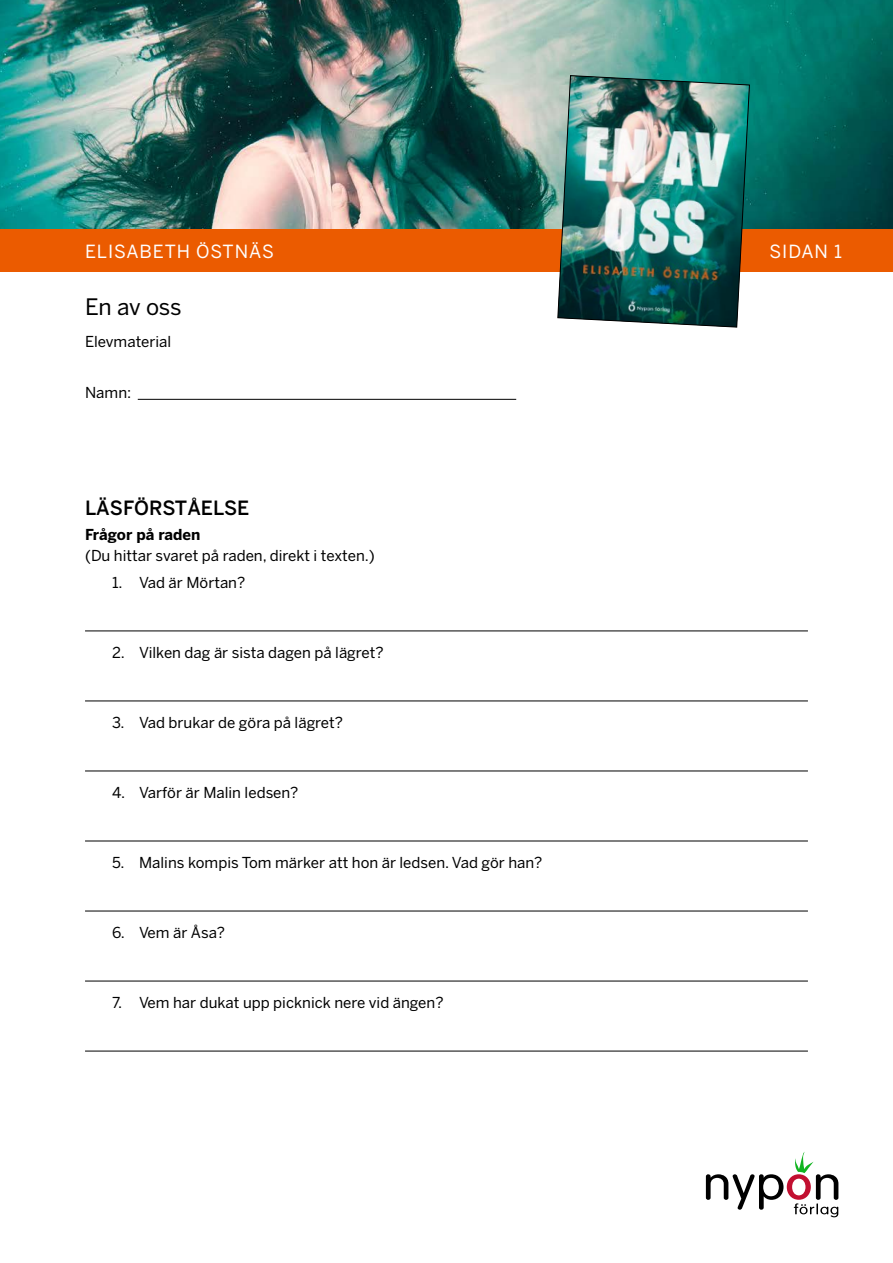
<style>
.page{position:relative;width:893px;height:1263px;background:#fff}
.page>*{position:absolute;margin:0;border:0;box-sizing:border-box;transform-origin:0 0}
.t1{font:22.5px "Benton Sans";letter-spacing:-.01em;color:#000}
.t2{font:500 19.5px "Benton Sans";color:#000}
.t3{font:18px "Benton Sans";letter-spacing:.05em;color:#fff}
.t4{font:15px "Benton Sans";color:#000}
.t5{font:700 15px "Benton Sans";color:#000}
</style>
<div class="page">
<img style="left:0;top:0;width:893px;height:230px">
<svg style="left:706px;top:1152px;width:132px;height:65px"></svg>
<div style="left:0;top:230px;width:893px;height:42px;background:#eb5b00"></div>
<img style="left:557px;top:75px;width:193px;height:253px">
<hr style="left:138px;top:399px;width:378px;height:1px;background:#000">
<hr style="left:85px;top:630px;width:723px;height:1px;background:#000">
<hr style="left:85px;top:700px;width:723px;height:1px;background:#000">
<hr style="left:85px;top:771px;width:723px;height:1px;background:#000">
<hr style="left:85px;top:841px;width:723px;height:1px;background:#000">
<hr style="left:85px;top:911px;width:723px;height:1px;background:#000">
<hr style="left:85px;top:981px;width:723px;height:1px;background:#000">
<hr style="left:85px;top:1051px;width:723px;height:1px;background:#000">
<p class="t3" style="left:85px;top:241px;width:191px">ELISABETH ÖSTNÄS</p>
<p class="t3" style="left:769px;top:241px;width:74px">SIDAN 1</p>
<h1 class="t1" style="left:85px;top:294px;width:98px">En av oss</h1>
<p class="t4" style="left:85px;top:333px;width:88px">Elevmaterial</p>
<p class="t4" style="left:85px;top:384px;width:48px">Namn:</p>
<h2 class="t2" style="left:85px;top:497px;width:166px">LÄSFÖRSTÅELSE</h2>
<p class="t5" style="left:85px;top:526px;width:117px">Frågor på raden</p>
<p class="t4" style="left:85px;top:547px;width:291px">(Du hittar svaret på raden, direkt i texten.)</p>
<p class="t4" style="left:112px;top:574px;width:135px">1. Vad är Mörtan?</p>
<p class="t4" style="left:112px;top:644px;width:273px">2. Vilken dag är sista dagen på lägret?</p>
<p class="t4" style="left:112px;top:714px;width:233px">3. Vad brukar de göra på lägret?</p>
<p class="t4" style="left:112px;top:784px;width:188px">4. Varför är Malin ledsen?</p>
<p class="t4" style="left:112px;top:854px;width:432px">5. Malins kompis Tom märker att hon är ledsen. Vad gör han?</p>
<p class="t4" style="left:112px;top:924px;width:115px">6. Vem är Åsa?</p>
<p class="t4" style="left:112px;top:994px;width:333px">7. Vem har dukat upp picknick nere vid ängen?</p>
</div>
